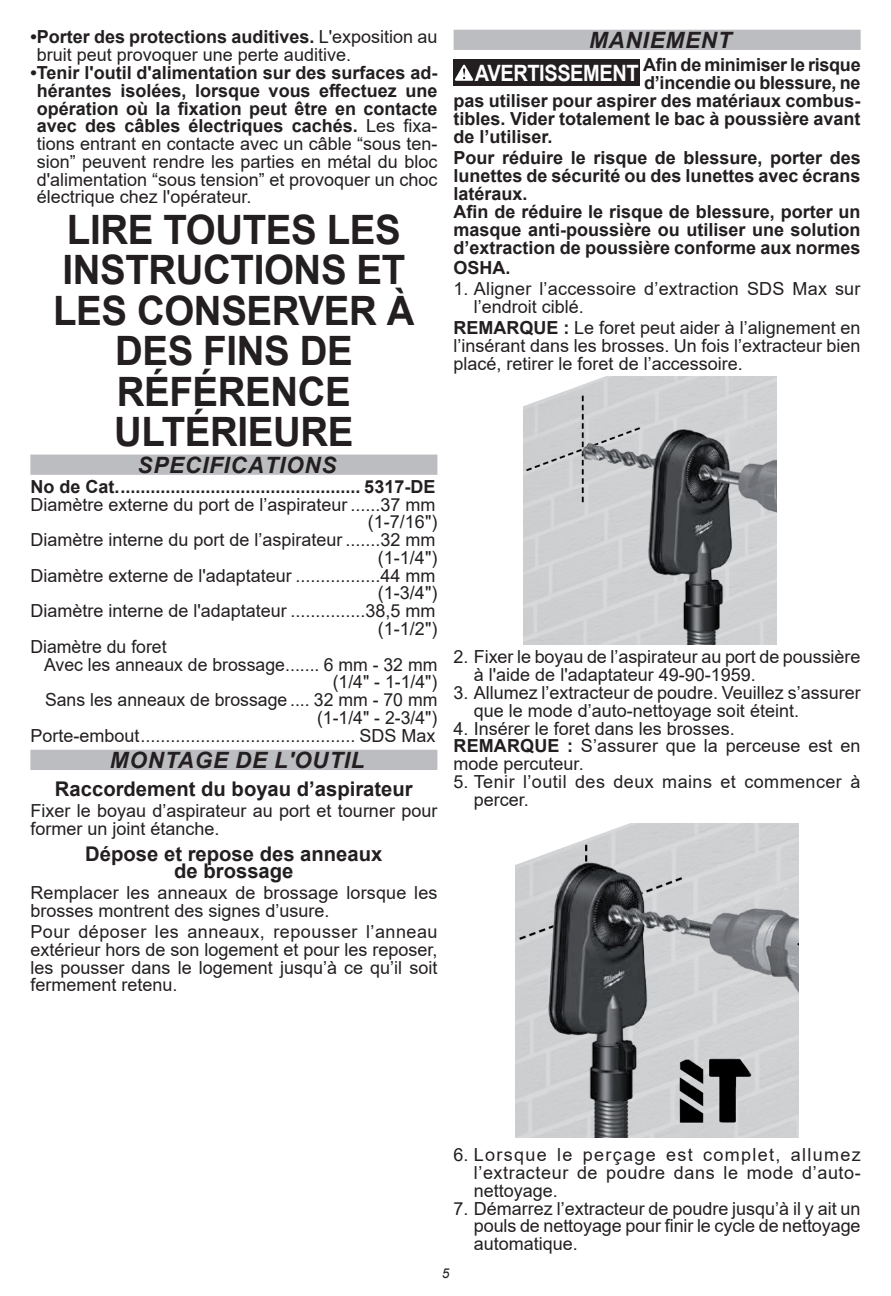
<style>
.page{position:relative;width:891px;height:1296px;background:#fff}
.page>*{position:absolute;margin:0;border:0;box-sizing:border-box;transform-origin:0 0}
.t1{font:700 40.5px/40.5px "Arial";letter-spacing:-.01em;color:#231f20;text-align:center;scale:.95 1}
.t2{font:italic 700 22.5px "Arial";letter-spacing:.035em;color:#231f20}
.t3{font:700 20.25px/17.8px "Arial";color:#231f20;text-align:center}
.t4{font:18px/17.8px "Arial";color:#231f20}
.t5{font:700 18px/18.2px "Arial";color:#231f20}
.t6{font:18px/18px "Arial";letter-spacing:.025em;color:#231f20}
.t7{font:italic 13.5px "Arial";color:#231f20}
.s1{font-weight:700}
.s2{font-size:22.5px;color:#fff}
</style>
<div class="page">
<div style="left:30px;top:455px;width:407px;height:20px;background:#bcbdc0"></div>
<div style="left:30px;top:750px;width:407px;height:20px;background:#bcbdc0"></div>
<div style="left:454px;top:30px;width:407px;height:20px;background:#bcbdc0"></div>
<div style="left:454px;top:59px;width:186px;height:27px;background:#231f20"></div>
<svg style="left:455px;top:65px;width:18px;height:16px"></svg>
<img style="left:524px;top:376px;width:253px;height:269px">
<img style="left:515px;top:824px;width:283px;height:314px">
<p class="t4" style="left:37px;top:28px;width:402px;text-indent:-6px"><span class="s1">•Porter des protections auditives.</span> L'exposition au bruit peut provoquer une perte auditive.</p>
<p class="t4" style="left:37px;top:64px;width:402px;text-align:justify;text-indent:-6px"><span class="s1">•Tenir l'outil d'alimentation sur des surfaces ad&shy;hérantes isolées, lorsque vous effectuez une opération où la fixation peut être en contacte avec des câbles électriques cachés.</span> Les fixa&shy;tions entrant en contacte avec un câble “sous ten&shy;sion” peuvent rendre les parties en métal du bloc d'alimentation “sous tension” et provoquer un choc électrique chez l'opérateur.</p>
<h1 class="t1" style="left:53px;top:210px;width:382px">LIRE TOUTES LES<br>INSTRUCTIONS ET<br>LES CONSERVER À<br>DES FINS DE<br>RÉFÉRENCE<br>ULTÉRIEURE</h1>
<p class="t2" style="left:138px;top:450px;width:201px">SPECIFICATIONS</p>
<p class="t5" style="left:30px;top:478px;width:406px">No de Cat................................................. 5317-DE</p>
<p class="t4" style="left:30px;top:495px;width:406px">Diamètre externe du port de l’aspirateur ......37 mm</p>
<p class="t4" style="left:368px;top:513px;width:71px">(1-7/16")</p>
<p class="t4" style="left:30px;top:531px;width:406px">Diamètre interne du port de l’aspirateur .......32 mm</p>
<p class="t4" style="left:378px;top:549px;width:61px">(1-1/4")</p>
<p class="t4" style="left:30px;top:566px;width:406px">Diamètre externe de l'adaptateur .................44 mm</p>
<p class="t4" style="left:378px;top:584px;width:61px">(1-3/4")</p>
<p class="t4" style="left:30px;top:602px;width:406px">Diamètre interne de l'adaptateur ...............38,5 mm</p>
<p class="t4" style="left:378px;top:620px;width:61px">(1-1/2")</p>
<p class="t4" style="left:30px;top:637px;width:138px">Diamètre du foret</p>
<p class="t4" style="left:44px;top:655px;width:395px">Avec les anneaux de brossage....... 6 mm - 32 mm</p>
<p class="t4" style="left:333px;top:673px;width:106px">(1/4" - 1-1/4")</p>
<p class="t4" style="left:45px;top:691px;width:394px">Sans les anneaux de brossage .... 32 mm - 70 mm</p>
<p class="t4" style="left:317px;top:709px;width:122px">(1-1/4" - 2-3/4")</p>
<p class="t4" style="left:30px;top:726px;width:406px">Porte-embout........................................... SDS Max</p>
<p class="t2" style="left:110px;top:745px;width:256px">MONTAGE DE L'OUTIL</p>
<p class="t3" style="left:55px;top:780px;width:359px">Raccordement du boyau d’aspirateur</p>
<p class="t4" style="left:30px;top:802px;width:409px">Fixer le boyau d’aspirateur au port et tourner pour former un joint étanche.</p>
<p class="t3" style="left:85px;top:845px;width:299px">Dépose et repose des anneaux de brossage</p>
<p class="t4" style="left:30px;top:884px;width:409px">Remplacer les anneaux de brossage lorsque les brosses montrent des signes d’usure.</p>
<p class="t4" style="left:30px;top:923px;width:409px;text-align:justify">Pour déposer les anneaux, repousser l’anneau extérieur hors de son logement et pour les reposer, les pousser dans le logement jusqu’à ce qu’il soit fermement retenu.</p>
<p class="t2" style="left:589px;top:25px;width:144px">MANIEMENT</p>
<p class="t5" style="left:475px;top:56px;width:387px"><span class="s2">AVERTISSEMENT</span> Afin de minimiser le risque</p>
<p class="t5" style="left:644px;top:74px;width:218px">d’incendie ou blessure, ne</p>
<p class="t5" style="left:454px;top:92px;width:409px">pas utiliser pour aspirer des matériaux combus-</p>
<p class="t5" style="left:454px;top:110px;width:409px">tibles. Vider totalement le bac à poussière avant</p>
<p class="t5" style="left:454px;top:128px;width:101px">de l’utiliser.</p>
<p class="t5" style="left:454px;top:149px;width:409px">Pour réduire le risque de blessure, porter des lunettes de sécurité ou des lunettes avec écrans latéraux.<br>Afin de réduire le risque de blessure, porter un masque anti-poussière ou utiliser une solution d’extraction de poussière conforme aux normes OSHA.</p>
<p class="t4" style="left:474px;top:280px;width:388px;text-indent:-20px">1. Aligner l’accessoire d’extraction SDS Max sur l’endroit ciblé.</p>
<p class="t4" style="left:454px;top:319px;width:409px;text-align:justify"><span class="s1">REMARQUE :</span> Le foret peut aider à l’alignement en l’insérant dans les brosses. Un fois l’extracteur bien placé, retirer le foret de l’accessoire.</p>
<p class="t4" style="left:474px;top:648px;width:388px;text-indent:-20px">2. Fixer le boyau de l’aspirateur au port de poussière à l'aide de l'adaptateur 49-90-1959.</p>
<p class="t4" style="left:474px;top:684px;width:388px;text-indent:-20px">3. Allumez l’extracteur de poudre. Veuillez s’assurer que le mode d’auto-nettoyage soit éteint.</p>
<p class="t4" style="left:454px;top:719px;width:408px">4. Insérer le foret dans les brosses.<br><span class="s1">REMARQUE :</span> S’assurer que la perceuse est en mode percuteur.</p>
<p class="t6" style="left:474px;top:772px;width:388px;text-indent:-20px">5. Tenir l’outil des deux mains et commencer à percer.</p>
<p class="t4" style="left:474px;top:1146px;width:388px;text-align:justify;text-indent:-20px">6. Lorsque le perçage est complet, allumez l’extracteur de poudre dans le mode d’auto&shy;nettoyage.</p>
<p class="t4" style="left:474px;top:1199px;width:388px;text-align:justify;text-indent:-20px">7. Démarrez l’extracteur de poudre jusqu’à il y ait un pouls de nettoyage pour finir le cycle de nettoyage automatique.</p>
<p class="t7" style="left:442px;top:1265px;width:9px">5</p>
</div>
